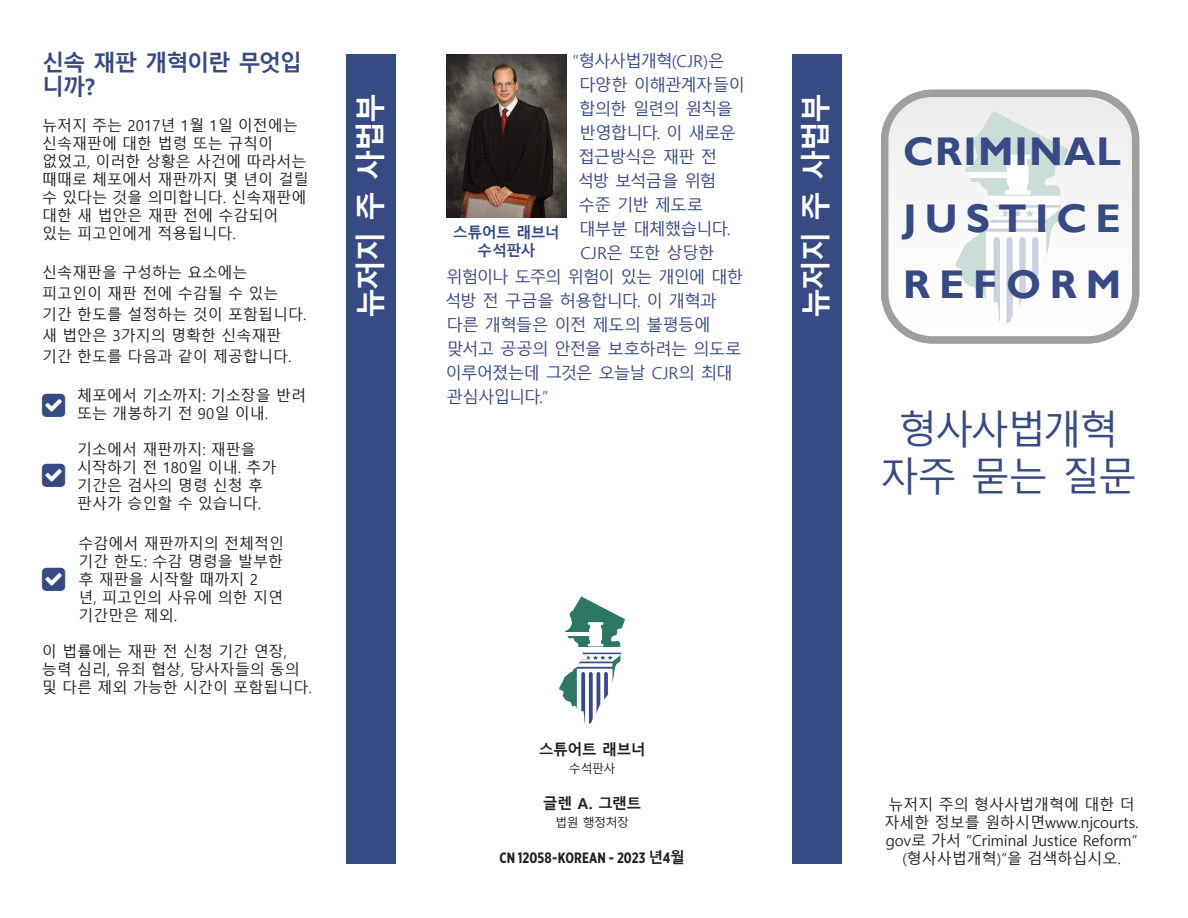
<style>
.page{position:relative;width:1188px;height:918px;background:#fff}
.page>*{position:absolute;margin:0;border:0;box-sizing:border-box;transform-origin:0 0}
.t1{font:700 40.05px/66.8px "Gill Sans";letter-spacing:.205em;color:#374a83;text-align:justify}
.t2{font:39px/46.8px "Malgun Gothic";letter-spacing:-.07em;color:#374a83;text-align:center}
.t3{font:700 30px "Malgun Gothic";letter-spacing:-.05em;color:#fff}
.t4{font:700 22.5px/24px "Malgun Gothic";letter-spacing:-.07em;color:#374a83}
.t5{font:16.5px "Malgun Gothic";letter-spacing:-.055em;color:#374a83}
.t6{font:15px/18px "Malgun Gothic";color:#231f20}
.t7{font:700 15px "Gotham X Narrow";letter-spacing:.005em;color:#231f20}
.t8{font:700 15px "Malgun Gothic";letter-spacing:-.04em;color:#231f20}
.t9{font:700 15px/18px "Malgun Gothic";letter-spacing:-.045em;color:#374a83;text-align:center}
.t10{font:12px "Malgun Gothic";letter-spacing:-.04em;color:#231f20}
.s1{font-family:"Malgun Gothic"}
</style>
<div class="page">
<svg style="left:889px;top:98px;width:242px;height:238px;fill:#f6f6f6"></svg>
<div style="left:881px;top:90px;width:258px;height:254px;border:7px solid #a09f9f;border-radius:47px"></div>
<svg style="left:558px;top:596px;width:68px;height:129px"></svg>
<div style="left:792px;top:54px;width:49px;height:810px;background:#374a83"></div>
<div style="left:347px;top:54px;width:49px;height:810px;background:#374a83"></div>
<img style="left:447px;top:54px;width:119px;height:164px">
<h3 class="t4" style="left:42px;top:51px;width:262px">신속 재판 개혁이란 무엇입 니까?</h3>
<p class="t6" style="left:42px;top:117px;width:268px">뉴저지 주는 2017년 1월 1일 이전에는 신속재판에 대한 법령 또는 규칙이 없었고, 이러한 상황은 사건에 따라서는 때때로 체포에서 재판까지 몇 년이 걸릴 수 있다는 것을 의미합니다. 신속재판에 대한 새 법안은 재판 전에 수감되어 있는 피고인에게 적용됩니다.</p>
<p class="t6" style="left:42px;top:262px;width:266px;line-height:21px">신속재판을 구성하는 요소에는 피고인이 재판 전에 수감될 수 있는 기간 한도를 설정하는 것이 포함됩니다. 새 법안은 3가지의 명확한 신속재판 기간 한도를 다음과 같이 제공합니다.</p>
<p class="t6" style="left:77px;top:387px;width:231px">체포에서 기소까지: 기소장을 반려 또는 개봉하기 전 90일 이내.</p>
<p class="t6" style="left:77px;top:441px;width:201px">기소에서 재판까지: 재판을 시작하기 전 180일 이내. 추가 기간은 검사의 명령 신청 후 판사가 승인할 수 있습니다.</p>
<p class="t6" style="left:79px;top:535px;width:207px">수감에서 재판까지의 전체적인 기간 한도: 수감 명령을 발부한 후 재판을 시작할 때까지 2<br>년, 피고인의 사유에 의한 지연 기간만은 제외.</p>
<p class="t6" style="left:42px;top:643px;width:271px">이 법률에는 재판 전 신청 기간 연장, 능력 심리, 유죄 협상, 당사자들의 동의 및 다른 제외 가능한 시간이 포함됩니다.</p>
<p class="t5" style="left:573px;top:51px;width:153px">“형사사법개혁(CJR)은</p>
<p class="t5" style="left:579px;top:75px;width:167px">다양한 이해관계자들이</p>
<p class="t5" style="left:579px;top:99px;width:155px">합의한 일련의 원칙을</p>
<p class="t5" style="left:579px;top:123px;width:158px">반영합니다. 이 새로운</p>
<p class="t5" style="left:578px;top:147px;width:141px">접근방식은 재판 전</p>
<p class="t5" style="left:578px;top:171px;width:140px">석방 보석금을 위험</p>
<p class="t5" style="left:579px;top:195px;width:126px">수준 기반 제도로</p>
<p class="t5" style="left:579px;top:219px;width:153px">대부분 대체했습니다.</p>
<p class="t5" style="left:581px;top:243px;width:136px">CJR은 또한 상당한</p>
<p class="t5" style="left:446px;top:267px;width:299px">위험이나 도주의 위험이 있는 개인에 대한</p>
<p class="t5" style="left:445px;top:291px;width:273px">석방 전 구금을 허용합니다. 이 개혁과</p>
<p class="t5" style="left:447px;top:315px;width:266px">다른 개혁들은 이전 제도의 불평등에</p>
<p class="t5" style="left:447px;top:339px;width:296px">맞서고 공공의 안전을 보호하려는 의도로</p>
<p class="t5" style="left:445px;top:363px;width:289px">이루어졌는데 그것은 오늘날 CJR의 최대</p>
<p class="t5" style="left:446px;top:387px;width:103px">관심사입니다.”</p>
<h3 class="t3" style="left:353px;top:318px;width:227px;rotate:-90deg">뉴저지 주 사법부</h3>
<h3 class="t3" style="left:798px;top:318px;width:227px;rotate:-90deg">뉴저지 주 사법부</h3>
<p class="t9" style="left:453px;top:224px;width:109px">스튜어트 래브너 수석판사</p>
<p class="t8" style="left:539px;top:741px;width:109px">스튜어트 래브너</p>
<p class="t10" style="left:569px;top:762px;width:48px">수석판사</p>
<p class="t8" style="left:543px;top:795px;width:100px">글렌 A. 그랜트</p>
<p class="t10" style="left:555px;top:816px;width:76px">법원 행정처장</p>
<p class="t7" style="left:499px;top:849px;width:187px">CN 12058-KOREAN - 2023 <span class="s1">년</span>4<span class="s1">월</span></p>
<h1 class="t1" style="left:903px;top:119px;width:219px">CRIMINAL JUSTICE REFORM</h1>
<h2 class="t2" style="left:880px;top:407px;width:258px">형사사법개혁 자주 묻는 질문</h2>
<p class="t6" style="left:885px;top:796px;width:255px;text-align:center">뉴저지 주의 형사사법개혁에 대한 더 자세한 정보를 원하시면www.njcourts. gov로 가서 “Criminal Justice Reform” (형사사법개혁)”을 검색하십시오.</p>
</div>
